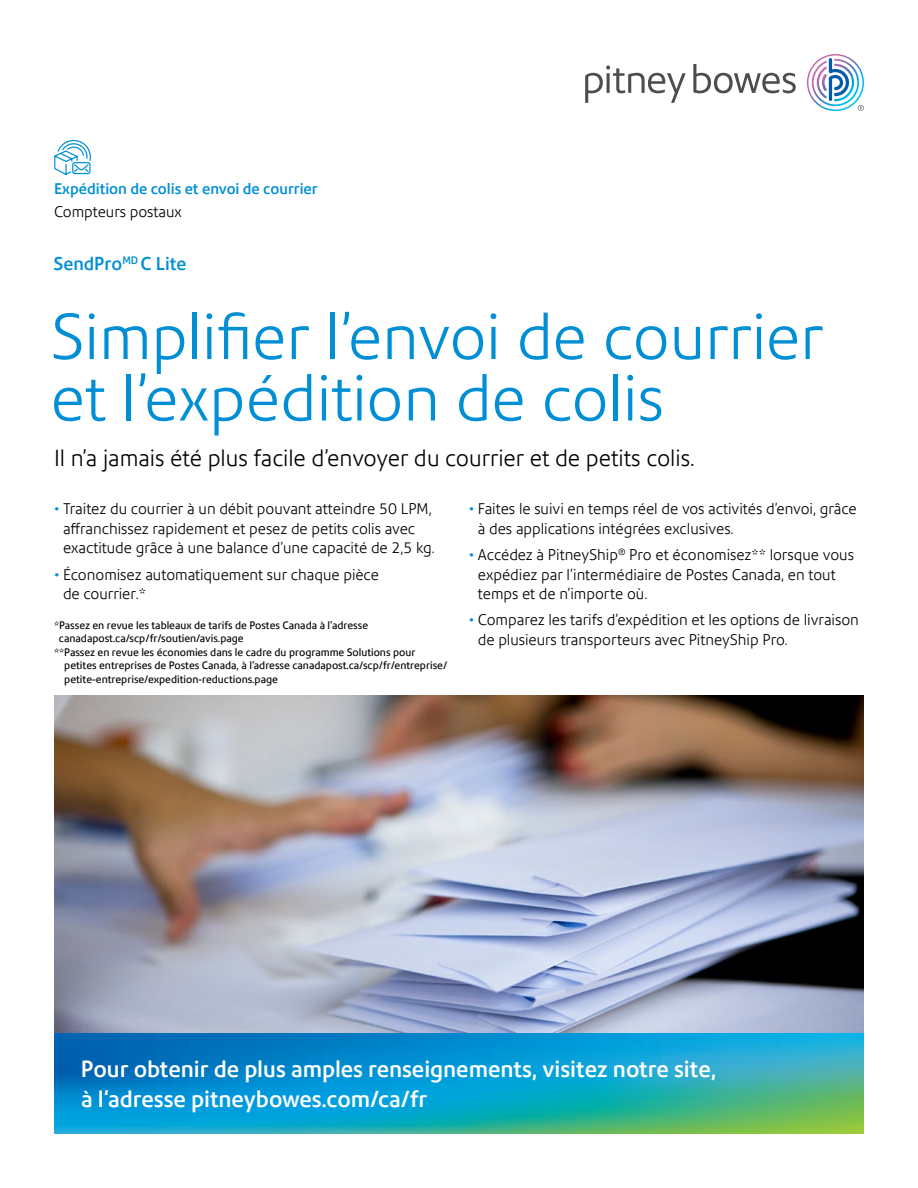
<style>
.page{position:relative;width:918px;height:1188px;background:#fff}
.page>*{position:absolute;margin:0;border:0;box-sizing:border-box;transform-origin:0 0}
.t1{font:300 63px/61.5px "Precision Sans";color:#008fd5}
.t2{font:500 22.5px/30px "Precision Sans";color:#fff}
.t3{font:300 22.5px "Precision Sans";color:#000}
.t4{font:500 18px "Precision Sans";color:#008fd5}
.t5{font:300 15px/19.5px "Precision Sans";color:#000}
.t6{font:500 15px "Precision Sans";color:#008fd5}
.t7{font:10.5px "Precision Sans";color:#000}
.s1{color:#008fd5}
</style>
<div class="page">
<svg style="left:54px;top:1033px;width:810px;height:101px;background:#169cbd"></svg>
<img style="left:54px;top:695px;width:810px;height:338px">
<svg style="left:54px;top:140px;width:37px;height:35px"></svg>
<svg style="left:585px;top:64px;width:211px;height:39px"></svg>
<svg style="left:807px;top:54px;width:57px;height:57px"></svg>
<p class="t6" style="left:54px;top:180px;width:265px">Expédition de colis et envoi de courrier</p>
<p class="t5" style="left:54px;top:202px;width:129px">Compteurs postaux</p>
<p class="t4" style="left:54px;top:253px;width:134px">SendPro<sup>MD</sup> C Lite</p>
<h1 class="t1" style="left:51px;top:306px;width:774px">Simplifier l’envoi de courrier et l’expédition de colis</h1>
<h2 class="t3" style="left:54px;top:445px;width:642px">Il n’a jamais été plus facile d’envoyer du courrier et de petits colis.</h2>
<p class="t5" style="left:63px;top:499px;width:373px;text-indent:-9px"><span class="s1">•</span> Traitez du courrier à un débit pouvant atteindre 50 LPM, affranchissez rapidement et pesez de petits colis avec exactitude grâce à une balance d’une capacité de 2,5 kg.</p>
<p class="t5" style="left:63px;top:565px;width:317px;text-indent:-9px"><span class="s1">•</span> Économisez automatiquement sur chaque pièce de courrier.*</p>
<p class="t7" style="left:54px;top:618px;width:316px">*Passez en revue les tableaux de tarifs de Postes Canada à l’adresse</p>
<p class="t7" style="left:59px;top:632px;width:186px">canadapost.ca/scp/fr/soutien/avis.page</p>
<p class="t7" style="left:54px;top:645px;width:363px">**Passez en revue les économies dans le cadre du programme Solutions pour</p>
<p class="t7" style="left:64px;top:659px;width:385px">petites entreprises de Postes Canada, à l’adresse canadapost.ca/scp/fr/entreprise/</p>
<p class="t7" style="left:64px;top:672px;width:215px">petite-entreprise/expedition-reductions.page</p>
<p class="t5" style="left:478px;top:499px;width:380px;text-indent:-9px"><span class="s1">•</span> Faites le suivi en temps réel de vos activités d’envoi, grâce à des applications intégrées exclusives.</p>
<p class="t5" style="left:478px;top:545px;width:378px;text-indent:-9px"><span class="s1">•</span> Accédez à PitneyShip<sup>®</sup> Pro et économisez** lorsque vous expédiez par l’intermédiaire de Postes Canada, en tout temps et de n’importe où.</p>
<p class="t5" style="left:478px;top:610px;width:383px;text-indent:-9px"><span class="s1">•</span> Comparez les tarifs d’expédition et les options de livraison de plusieurs transporteurs avec PitneyShip Pro.</p>
<h2 class="t2" style="left:81px;top:1054px;width:637px">Pour obtenir de plus amples renseignements, visitez notre site, à l'adresse pitneybowes.com/ca/fr</h2>
</div>
